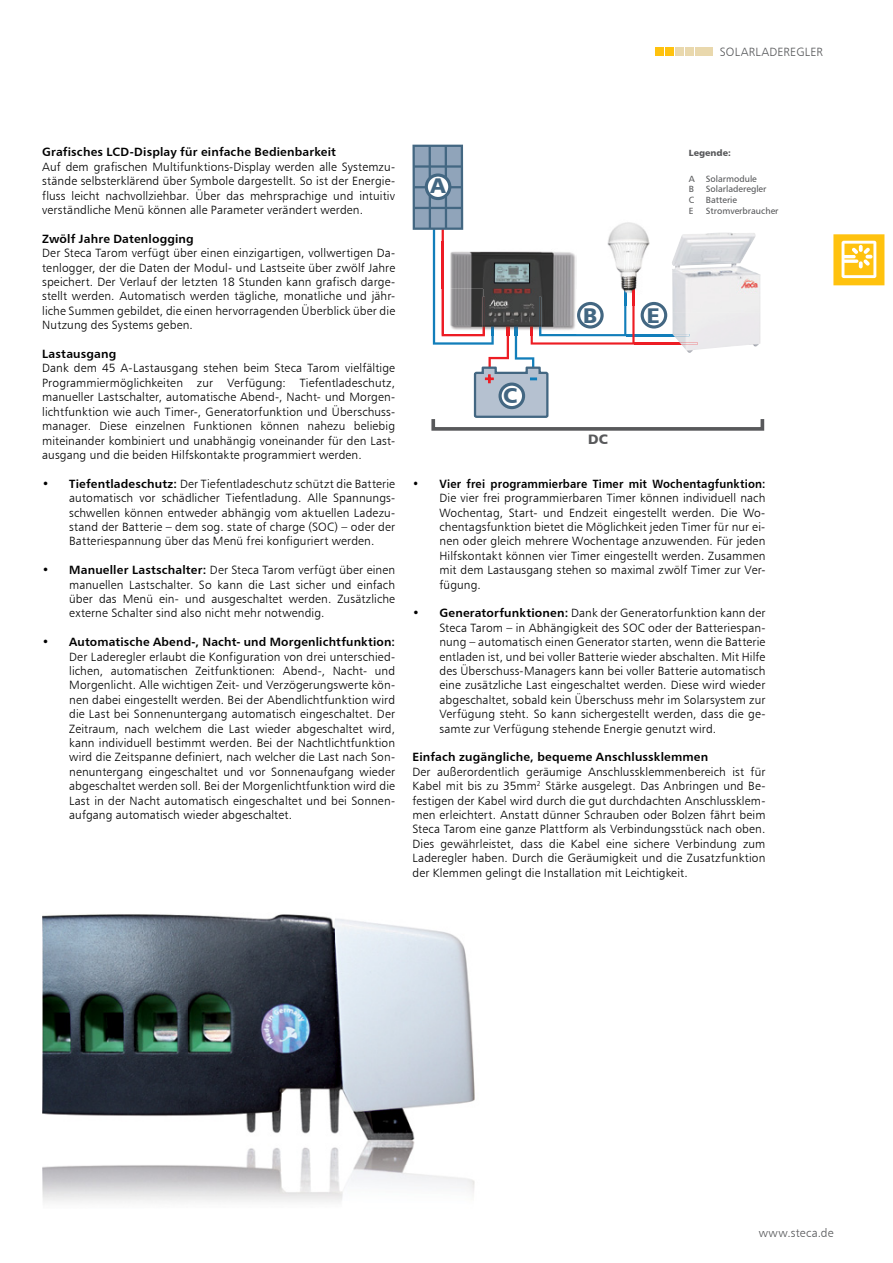
<style>
.page{position:relative;width:893px;height:1263px;background:#fff}
.page>*{position:absolute;margin:0;border:0;box-sizing:border-box;transform-origin:0 0}
.t1{font:21.3px "Humanist 777 BT Black B";color:#436782}
.t2{font:13.65px "Humanist 777 BT Black B";color:#58595b}
.t3{font:12px/14.4px "Humanist 777 BT Light B";letter-spacing:.01em;color:#000;text-align:justify}
.t4{font:12px "Humanist 777 BT Bold B";letter-spacing:.015em;color:#000}
.t5{font:12px "Humanist 777 BT Bold B";letter-spacing:.015em;color:#000;scale:.93 1}
.t6{font:12px "Humanist 777 BT Light B";letter-spacing:.02em;color:#58595b}
.t7{font:9px/10.8px "Humanist 777 BT Roman B";color:#58595b}
.t8{font:9px "Humanist 777 BT Black B";color:#58595b}
.s1{font-family:"Humanist 777 BT Bold B"}
</style>
<div class="page">
<img style="left:43px;top:914px;width:432px;height:288px">
<hr style="left:626px;top:334px;width:63px;height:2px;background:#127eba">
<hr style="left:634px;top:342px;width:64px;height:3px;background:#ed1d24">
<div style="left:431px;top:417px;width:333px;height:14px;border:4px solid #58595b"></div>
<img style="left:672px;top:233px;width:84px;height:40px">
<img style="left:672px;top:273px;width:89px;height:80px">
<svg style="left:673px;top:334px;width:16px;height:2px"></svg>
<img style="left:679px;top:342px;width:19px;height:3px">
<svg style="left:433px;top:167px;width:202px;height:252px"></svg>
<img style="left:593px;top:212px;width:70px;height:93px">
<img style="left:632px;top:256px;width:3px;height:49px">
<img style="left:624px;top:255px;width:2px;height:50px">
<div style="left:414px;top:146px;width:48px;height:83px;background:#90a4ba"></div>
<div style="left:412px;top:145px;width:51px;height:85px;border:2px solid #436782"></div>
<hr style="left:414px;top:207px;width:48px;height:2px;background:#436782">
<hr style="left:414px;top:186px;width:48px;height:2px;background:#436782">
<hr style="left:414px;top:165px;width:48px;height:3px;background:#436782">
<hr style="left:429px;top:146px;width:2px;height:83px;background:#436782">
<hr style="left:445px;top:146px;width:2px;height:83px;background:#436782">
<div style="left:426px;top:175px;width:24px;height:24px;background:#fff;border-radius:50%"></div>
<div style="left:425px;top:173px;width:26px;height:27px;border:3px solid #436782;border-radius:50%"></div>
<div style="left:500px;top:384px;width:24px;height:24px;background:#fff;border-radius:50%"></div>
<div style="left:498px;top:383px;width:27px;height:26px;border:3px solid #436782;border-radius:50%"></div>
<div style="left:641px;top:302px;width:26px;height:27px;border:3px solid #436782;border-radius:50%"></div>
<svg style="left:579px;top:303px;width:23px;height:24px"></svg>
<div style="left:577px;top:302px;width:27px;height:27px;border:3px solid #436782;border-radius:50%"></div>
<img style="left:437px;top:241px;width:139px;height:94px">
<img style="left:515px;top:297px;width:2px;height:38px">
<img style="left:507px;top:297px;width:2px;height:38px">
<img style="left:491px;top:297px;width:3px;height:38px">
<img style="left:442px;top:241px;width:2px;height:47px">
<img style="left:442px;top:288px;width:43px;height:47px">
<img style="left:531px;top:297px;width:2px;height:38px">
<img style="left:539px;top:297px;width:37px;height:38px">
<div style="left:705px;top:47px;width:8px;height:9px;background:#e9d8ad"></div>
<div style="left:695px;top:47px;width:8px;height:9px;background:#e9d8ad"></div>
<div style="left:685px;top:47px;width:8px;height:9px;background:#e9d8ad"></div>
<div style="left:675px;top:47px;width:8px;height:9px;background:#e9d8ad"></div>
<div style="left:665px;top:47px;width:9px;height:9px;background:#ffc20e"></div>
<div style="left:655px;top:47px;width:9px;height:9px;background:#ffc20e"></div>
<svg style="left:833px;top:234px;width:51px;height:51px"></svg>
<p class="t6" style="left:720px;top:44px;width:105px">SOLARLADEREGLER</p>
<p class="t4" style="left:42px;top:145px;width:295px">Grafisches LCD-Display für einfache Bedienbarkeit</p>
<p class="t3" style="left:42px;top:159px;width:354px">Auf dem grafischen Multifunktions-Display werden alle Systemzu&shy;stände selbsterklärend über Symbole dargestellt. So ist der Energie&shy;fluss leicht nachvollziehbar. Über das mehrsprachige und intuitiv verständliche Menü können alle Parameter verändert werden.</p>
<p class="t4" style="left:42px;top:231px;width:153px">Zwölf Jahre Datenlogging</p>
<p class="t3" style="left:42px;top:246px;width:354px">Der Steca Tarom verfügt über einen einzigartigen, vollwertigen Da&shy;tenlogger, der die Daten der Modul- und Lastseite über zwölf Jahre speichert. Der Verlauf der letzten 18 Stunden kann grafisch darge&shy;stellt werden. Automatisch werden tägliche, monatliche und jähr&shy;liche Summen gebildet, die einen hervorragenden Überblick über die Nutzung des Systems geben.</p>
<p class="t4" style="left:42px;top:346px;width:76px">Lastausgang</p>
<p class="t3" style="left:42px;top:361px;width:354px">Dank dem 45 A-Lastausgang stehen beim Steca Tarom vielfältige Programmiermöglichkeiten zur Verfügung: Tiefentladeschutz, manueller Lastschalter, automatische Abend-, Nacht- und Morgen&shy;lichtfunktion wie auch Timer-, Generatorfunktion und Überschuss&shy;manager. Diese einzelnen Funktionen können nahezu beliebig miteinander kombiniert und unabhängig voneinander für den Last&shy;ausgang und die beiden Hilfskontakte programmiert werden.</p>
<p class="t3" style="left:69px;top:476px;width:327px;text-indent:-27px"><span class="s1">• Tiefentladeschutz:</span> Der Tiefentladeschutz schützt die Batterie automatisch vor schädlicher Tiefentladung. Alle Spannungs&shy;schwellen können entweder abhängig vom aktuellen Ladezu&shy;stand der Batterie – dem sog. state of charge (SOC) – oder der Batteriespannung über das Menü frei konfiguriert werden.</p>
<p class="t3" style="left:69px;top:562px;width:327px;text-indent:-27px"><span class="s1">• Manueller Lastschalter:</span> Der Steca Tarom verfügt über einen manuellen Lastschalter. So kann die Last sicher und einfach über das Menü ein- und ausgeschaltet werden. Zusätzliche externe Schalter sind also nicht mehr notwendig.</p>
<p class="t4" style="left:42px;top:634px;width:354px">• Automatische Abend-, Nacht- und Morgenlichtfunktion:</p>
<p class="t3" style="left:69px;top:649px;width:327px">Der Laderegler erlaubt die Konfiguration von drei unterschied&shy;lichen, automatischen Zeitfunktionen: Abend-, Nacht- und Morgenlicht. Alle wichtigen Zeit- und Verzögerungswerte kön&shy;nen dabei eingestellt werden. Bei der Abendlichtfunktion wird die Last bei Sonnenuntergang automatisch eingeschaltet. Der Zeitraum, nach welchem die Last wieder abgeschaltet wird, kann individuell bestimmt werden. Bei der Nachtlichtfunktion wird die Zeitspanne definiert, nach welcher die Last nach Son&shy;nenuntergang eingeschaltet und vor Sonnenaufgang wieder abgeschaltet werden soll. Bei der Morgenlichtfunktion wird die Last in der Nacht automatisch eingeschaltet und bei Sonnen&shy;aufgang automatisch wieder abgeschaltet.</p>
<h1 class="t1" style="left:431px;top:172px;width:17px">A</h1>
<h1 class="t1" style="left:503px;top:382px;width:16px">C</h1>
<p class="t8" style="left:689px;top:148px;width:43px">Legende:</p>
<p class="t7" style="left:689px;top:173px;width:70px">A Solarmodule<br>B</p>
<p class="t7" style="left:706px;top:184px;width:62px">Solarladeregler</p>
<p class="t7" style="left:689px;top:195px;width:7px">C</p>
<p class="t7" style="left:706px;top:195px;width:33px">Batterie</p>
<p class="t7" style="left:689px;top:205px;width:6px">E</p>
<p class="t7" style="left:706px;top:205px;width:74px">Stromverbraucher</p>
<h1 class="t1" style="left:583px;top:302px;width:16px">B</h1>
<h1 class="t1" style="left:647px;top:302px;width:15px">E</h1>
<p class="t2" style="left:588px;top:430px;width:21px">DC</p>
<p class="t5" style="left:412px;top:476px;width:381px">• Vier frei programmierbare Timer mit Wochentagfunktion:</p>
<p class="t3" style="left:439px;top:490px;width:327px">Die vier frei programmierbaren Timer können individuell nach Wochentag, Start- und Endzeit eingestellt werden. Die Wo&shy;chentagsfunktion bietet die Möglichkeit jeden Timer für nur ei&shy;nen oder gleich mehrere Wochentage anzuwenden. Für jeden Hilfskontakt können vier Timer eingestellt werden. Zusammen mit dem Lastausgang stehen so maximal zwölf Timer zur Ver&shy;fügung.</p>
<p class="t3" style="left:439px;top:606px;width:327px;text-indent:-27px"><span class="s1">• Generatorfunktionen:</span> Dank der Generatorfunktion kann der Steca Tarom – in Abhängigkeit des SOC oder der Batteriespan&shy;nung – automatisch einen Generator starten, wenn die Batterie entladen ist, und bei voller Batterie wieder abschalten. Mit Hilfe des Überschuss-Managers kann bei voller Batterie automatisch eine zusätzliche Last eingeschaltet werden. Diese wird wieder abgeschaltet, sobald kein Überschuss mehr im Solarsystem zur Verfügung steht. So kann sichergestellt werden, dass die ge&shy;samte zur Verfügung stehende Energie genutzt wird.</p>
<p class="t4" style="left:412px;top:749px;width:297px">Einfach zugängliche, bequeme Anschlussklemmen</p>
<p class="t3" style="left:412px;top:764px;width:354px">Der außerordentlich geräumige Anschlussklemmenbereich ist für Kabel mit bis zu 35mm<sup>2</sup> Stärke ausgelegt. Das Anbringen und Be&shy;festigen der Kabel wird durch die gut durchdachten Anschlussklem&shy;men erleichtert. Anstatt dünner Schrauben oder Bolzen fährt beim Steca Tarom eine ganze Plattform als Verbindungsstück nach oben.<br>Dies gewährleistet, dass die Kabel eine sichere Verbindung zum Laderegler haben. Durch die Geräumigkeit und die Zusatzfunktion der Klemmen gelingt die Installation mit Leichtigkeit.</p>
<p class="t6" style="left:759px;top:1225px;width:76px">www.steca.de</p>
</div>
